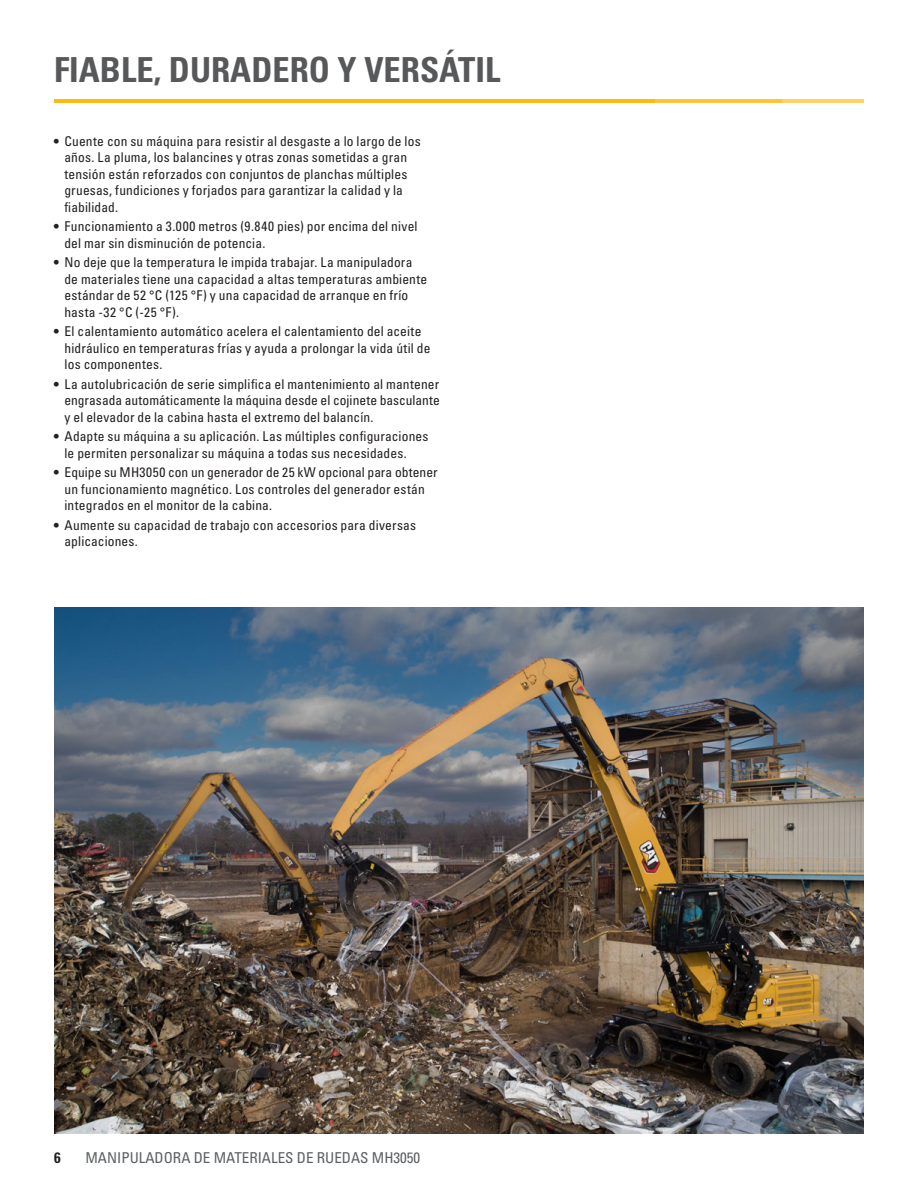
<style>
.page{position:relative;width:918px;height:1188px;background:#fff}
.page>*{position:absolute;margin:0;border:0;box-sizing:border-box;transform-origin:0 0}
.t1{font:34.5px "Univers LTCYR 67 Bold Cond";color:#57585a}
.t2{font:condensed 15px "Univers LTCYR 57";color:#5d6163}
.t3{font:15px "Univers LTCYR 67 Bold Cond";color:#231f20}
.t4{font:condensed 13.5px/16.5px "Univers LTCYR 57";letter-spacing:.01em;color:#231f20}
</style>
<div class="page">
<img style="left:54px;top:608px;width:809px;height:526px">
<hr style="left:54px;top:99px;width:601px;height:4px;background:#fcba13">
<hr style="left:654px;top:99px;width:128px;height:4px;background:#fcc437">
<hr style="left:782px;top:99px;width:81px;height:4px;background:#fdd266">
<h1 class="t1" style="left:54px;top:48px;width:448px">FIABLE, DURADERO Y VERSÁTIL</h1>
<p class="t4" style="left:65px;top:132px;width:358px;text-indent:-11px">• Cuente con su máquina para resistir al desgaste a lo largo de los años. La pluma, los balancines y otras zonas sometidas a gran tensión están reforzados con conjuntos de planchas múltiples gruesas, fundiciones y forjados para garantizar la calidad y la fiabilidad.</p>
<p class="t4" style="left:65px;top:218px;width:355px;text-indent:-11px">• Funcionamiento a 3.000 metros (9.840 pies) por encima del nivel del mar sin disminución de potencia.</p>
<p class="t4" style="left:65px;top:254px;width:364px;text-indent:-11px">• No deje que la temperatura le impida trabajar. La manipuladora de materiales tiene una capacidad a altas temperaturas ambiente estándar de 52 °C (125 °F) y una capacidad de arranque en frío hasta -32 °C (-25 °F).</p>
<p class="t4" style="left:65px;top:323px;width:368px;text-indent:-11px">• El calentamiento automático acelera el calentamiento del aceite hidráulico en temperaturas frías y ayuda a prolongar la vida útil de los componentes.</p>
<p class="t4" style="left:65px;top:375px;width:377px;text-align:justify;text-indent:-11px">• La autolubricación de serie simplifica el mantenimiento al mantener engrasada automáticamente la máquina desde el cojinete basculante y el elevador de la cabina hasta el extremo del balancín.</p>
<p class="t4" style="left:65px;top:428px;width:366px;text-indent:-11px">• Adapte su máquina a su aplicación. Las múltiples configuraciones le permiten personalizar su máquina a todas sus necesidades.</p>
<p class="t4" style="left:65px;top:464px;width:375px;text-indent:-11px">• Equipe su MH3050 con un generador de 25 kW opcional para obtener un funcionamiento magnético. Los controles del generador están integrados en el monitor de la cabina.</p>
<p class="t4" style="left:65px;top:516px;width:353px;text-indent:-11px">• Aumente su capacidad de trabajo con accesorios para diversas aplicaciones.</p>
<p class="t3" style="left:54px;top:1148px;width:8px">6</p>
<p class="t2" style="left:86px;top:1148px;width:336px">MANIPULADORA DE MATERIALES DE RUEDAS MH3050</p>
</div>
